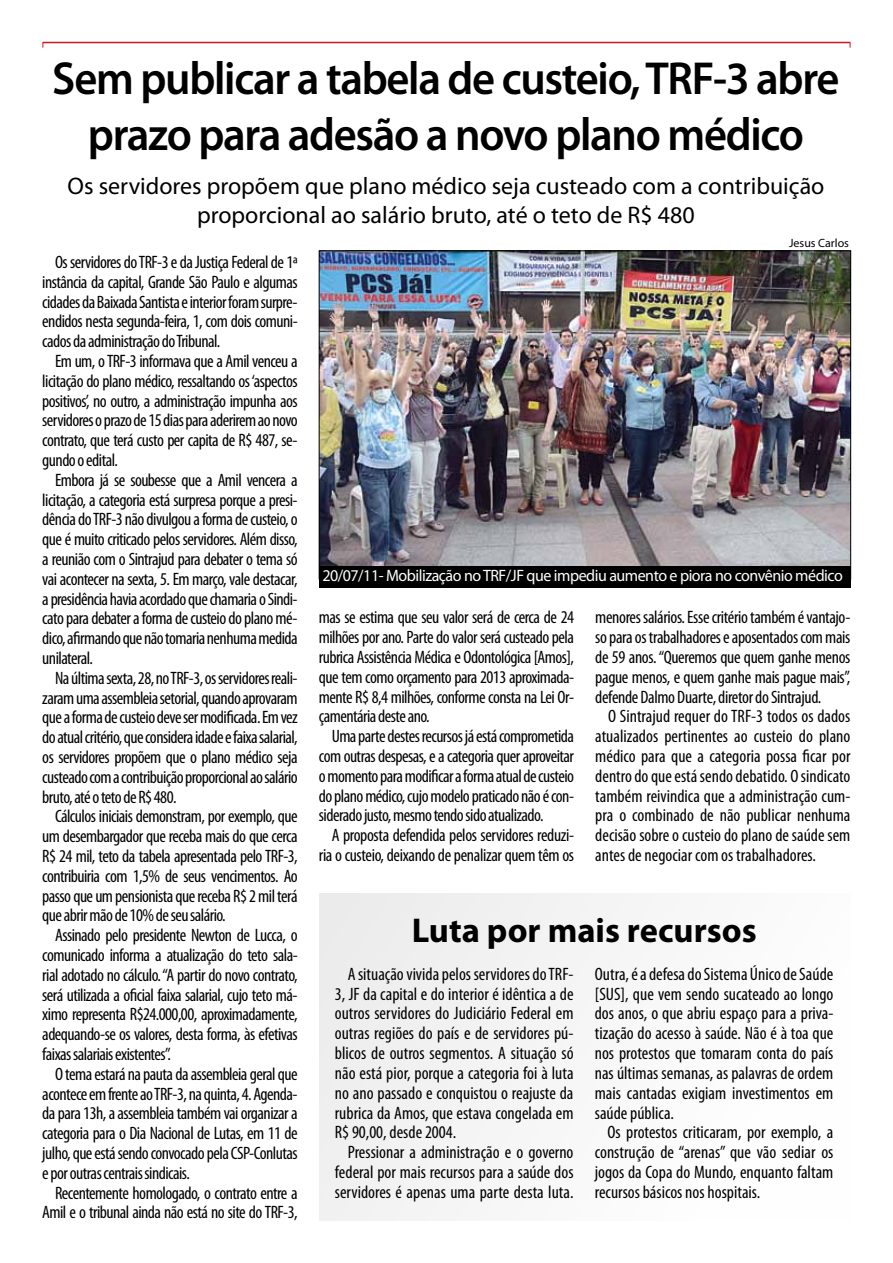
<style>
.page{position:relative;width:893px;height:1263px;background:#fff}
.page>*{position:absolute;margin:0;border:0;box-sizing:border-box;transform-origin:0 0}
.t1{font:600 46.5px/55.8px "Myriad Pro";letter-spacing:-.03em;color:#000;text-align:center;scale:.96 1}
.t2{font:700 34.5px "Myriad Pro";color:#000}
.t3{font:24px/28.8px "Myriad Pro";color:#000;text-align:center}
.t4{font:condensed 18px/19.8px "Myriad Pro";letter-spacing:-.03em;color:#000;text-align:justify}
.t5{font:16.5px "Myriad Pro";letter-spacing:-.03em;color:#fff}
.t6{font:12px "Myriad Pro";color:#000}
</style>
<div class="page">
<div style="left:319px;top:893px;width:531px;height:327px;background:#f6f6f7"></div>
<hr style="left:43px;top:42px;width:807px;height:1px;background:#ce171e">
<img style="left:321px;top:253px;width:528px;height:313px">
<div style="left:319px;top:566px;width:532px;height:21px;background:#000"></div>
<h1 class="t1" style="left:52px;top:50px;width:822px">Sem publicar a tabela de custeio, TRF-3 abre prazo para adesão a novo plano médico</h1>
<h3 class="t3" style="left:68px;top:172px;width:758px">Os servidores propõem que plano médico seja custeado com a contribuição proporcional ao salário bruto, até o teto de R$ 480</h3>
<p class="t4" style="left:42px;top:252px;width:257px;text-indent:13px">Os servidores do TRF-3 e da Justiça Federal de 1ª instância da capital, Grande São Paulo e algumas cidades da Baixada Santista e interior foram surpre&shy;endidos nesta segunda-feira, 1, com dois comuni&shy;cados da administração do Tribunal.</p>
<p class="t4" style="left:42px;top:351px;width:257px;text-indent:13px">Em um, o TRF-3 informava que a Amil venceu a licitação do plano médico, ressaltando os ‘aspectos positivos’, no outro, a administração impunha aos servidores o prazo de 15 dias para aderirem ao novo contrato, que terá custo per capita de R$ 487, se&shy;gundo o edital.</p>
<p class="t4" style="left:42px;top:470px;width:257px;text-indent:13px">Embora já se soubesse que a Amil vencera a licitação, a categoria está surpresa porque a presi&shy;dência do TRF-3 não divulgou a forma de custeio, o que é muito criticado pelos servidores. Além disso, a reunião com o Sintrajud para debater o tema só vai acontecer na sexta, 5. Em março, vale destacar, a presidência havia acordado que chamaria o Sindi&shy;cato para debater a forma de custeio do plano mé&shy;dico, afirmando que não tomaria nenhuma medida unilateral.</p>
<p class="t4" style="left:42px;top:668px;width:257px;text-indent:13px">Na última sexta, 28, no TRF-3, os servidores reali&shy;zaram uma assembleia setorial, quando aprovaram que a forma de custeio deve ser modificada. Em vez do atual critério, que considera idade e faixa salarial, os servidores propõem que o plano médico seja custeado com a contribuição proporcional ao salário bruto, até o teto de R$ 480.</p>
<p class="t4" style="left:42px;top:806px;width:257px;text-indent:13px">Cálculos iniciais demonstram, por exemplo, que um desembargador que receba mais do que cerca R$ 24 mil, teto da tabela apresentada pelo TRF-3, contribuiria com 1,5% de seus vencimentos. Ao passo que um pensionista que receba R$ 2 mil terá que abrir mão de 10% de seu salário.</p>
<p class="t4" style="left:42px;top:925px;width:257px;text-indent:13px">Assinado pelo presidente Newton de Lucca, o comunicado informa a atualização do teto sala&shy;rial adotado no cálculo. “A partir do novo contrato, será utilizada a oficial faixa salarial, cujo teto má&shy;ximo representa R$24.000,00, aproximadamente, adequando-se os valores, desta forma, às efetivas faixas salariais existentes”.</p>
<p class="t4" style="left:42px;top:1064px;width:257px;text-indent:13px">O tema estará na pauta da assembleia geral que acontece em frente ao TRF-3, na quinta, 4. Agenda&shy;da para 13h, a assembleia também vai organizar a categoria para o Dia Nacional de Lutas, em 11 de julho, que está sendo convocado pela CSP-Conlutas e por outras centrais sindicais.</p>
<p class="t4" style="left:42px;top:1182px;width:257px;text-align:right">Recentemente homologado, o contrato entre a<br>Amil e o tribunal ainda não está no site do TRF-3,</p>
<p class="t6" style="left:789px;top:236px;width:61px">Jesus Carlos</p>
<p class="t5" style="left:322px;top:565px;width:522px">20/07/11- Mobilização no TRF/JF que impediu aumento e piora no convênio médico</p>
<p class="t4" style="left:319px;top:607px;width:257px">mas se estima que seu valor será de cerca de 24 milhões por ano. Parte do valor será custeado pela rubrica Assistência Médica e Odontológica [Amos], que tem como orçamento para 2013 aproximada&shy;mente R$ 8,4 milhões, conforme consta na Lei Or&shy;çamentária deste ano.</p>
<p class="t4" style="left:319px;top:726px;width:257px;text-indent:13px">Uma parte destes recursos já está comprometida com outras despesas, e a categoria quer aproveitar o momento para modificar a forma atual de custeio do plano médico, cujo modelo praticado não é con&shy;siderado justo, mesmo tendo sido atualizado.</p>
<p class="t4" style="left:319px;top:825px;width:257px;text-align:right">A proposta defendida pelos servidores reduzi&shy;ria o custeio, deixando de penalizar quem têm os</p>
<p class="t4" style="left:595px;top:607px;width:257px">menores salários. Esse critério também é vantajo&shy;so para os trabalhadores e aposentados com mais de 59 anos. “Queremos que quem ganhe menos pague menos, e quem ganhe mais pague mais”, defende Dalmo Duarte, diretor do Sintrajud.</p>
<p class="t4" style="left:595px;top:706px;width:257px;text-indent:13px">O Sintrajud requer do TRF-3 todos os dados atualizados pertinentes ao custeio do plano médico para que a categoria possa ficar por dentro do que está sendo debatido. O sindicato também reivindica que a administração cum&shy;pra o combinado de não publicar nenhuma decisão sobre o custeio do plano de saúde sem antes de negociar com os trabalhadores.</p>
<h2 class="t2" style="left:412px;top:908px;width:346px">Luta por mais recursos</h2>
<p class="t4" style="left:335px;top:964px;width:240px;text-indent:13px">A situação vivida pelos servidores do TRF-3, JF da capital e do interior é idêntica a de outros servidores do Judiciário Federal em outras regiões do país e de servidores pú&shy;blicos de outros segmentos. A situação só não está pior, porque a categoria foi à luta no ano passado e conquistou o reajuste da rubrica da Amos, que estava congelada em R$ 90,00, desde 2004.</p>
<p class="t4" style="left:335px;top:1142px;width:240px;text-indent:13px">Pressionar a administração e o governo federal por mais recursos para a saúde dos servidores é apenas uma parte desta luta.</p>
<p class="t4" style="left:595px;top:964px;width:240px">Outra, é a defesa do Sistema Único de Saúde [SUS], que vem sendo sucateado ao longo dos anos, o que abriu espaço para a priva&shy;tização do acesso à saúde. Não é à toa que nos protestos que tomaram conta do país nas últimas semanas, as palavras de ordem mais cantadas exigiam investimentos em saúde pública.</p>
<p class="t4" style="left:595px;top:1122px;width:240px;text-indent:13px">Os protestos criticaram, por exemplo, a construção de “arenas” que vão sediar os jogos da Copa do Mundo, enquanto faltam recursos básicos nos hospitais.</p>
</div>
